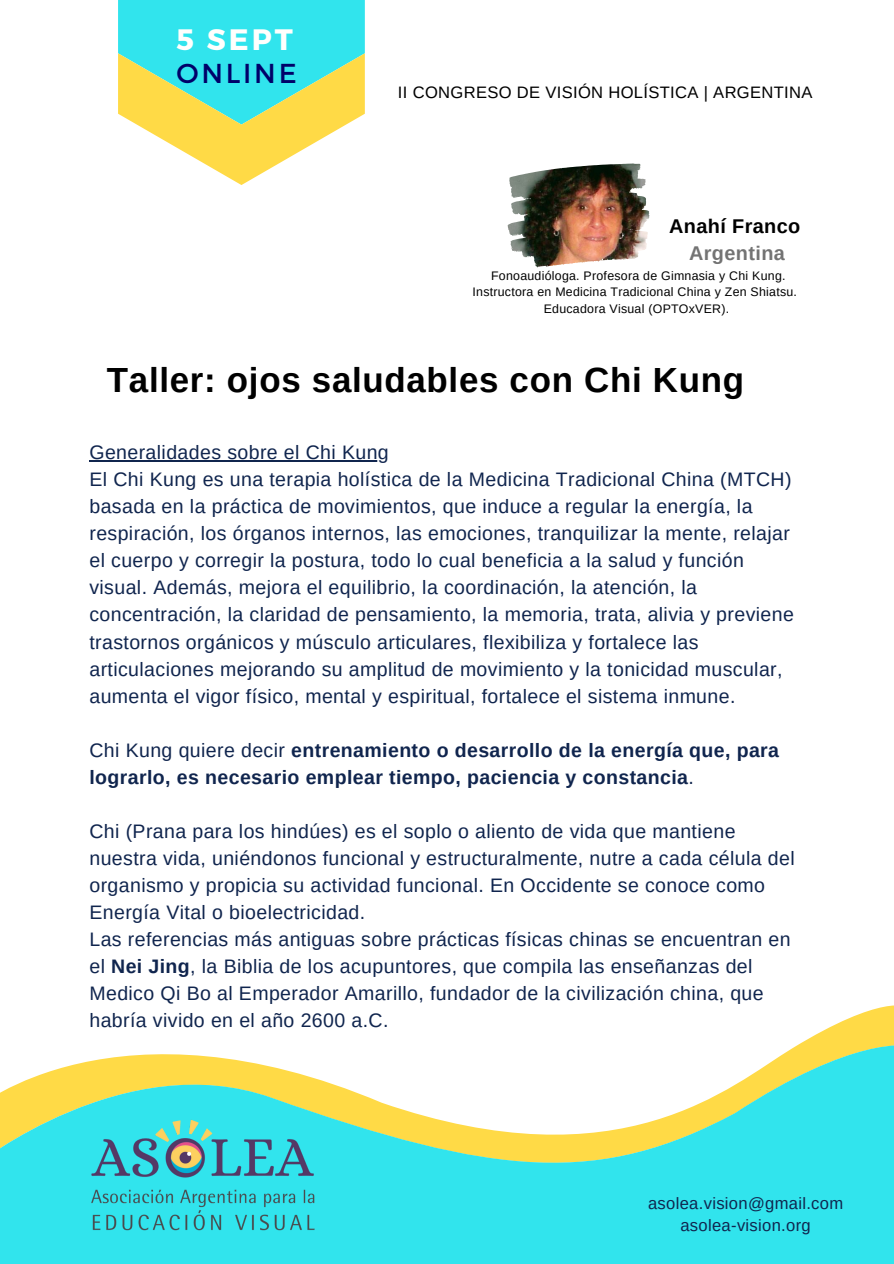
<style>
.page{position:relative;width:894px;height:1264px;background:#fff}
.page>*{position:absolute;margin:0;border:0;box-sizing:border-box;transform-origin:0 0}
.t1{font:700 34.95px "Arimo";letter-spacing:.02em;color:#000}
.t2{font:700 29.55px "Montserrat";color:#fffffd}
.t3{font:27.3px "Montserrat";letter-spacing:.1em;color:#000169}
.t4{font:700 19.8px "Arimo";letter-spacing:.02em;color:#000}
.t5{font:700 19.8px "Arimo";letter-spacing:.02em;color:#737373}
.t6{font:19.5px/27px "Arimo";letter-spacing:.02em;color:#10254e}
.t7{font:700 19.5px/27px "Arimo";letter-spacing:.02em;color:#10254e}
.t8{font:16.5px "Arimo";letter-spacing:.02em;color:#10254e}
.t9{font:16.5px "Arimo";letter-spacing:.02em;color:#000}
.t10{font:12.3px "Arimo";letter-spacing:.02em;color:#000}
.s1{font-weight:400}
.s2{font-weight:700}
</style>
<div class="page">
<svg style="left:815px;top:1005px;width:78px;height:30px;fill:#ffda46"></svg>
<svg style="left:0;top:1035px;width:893px;height:228px;fill:#31e4ed"></svg>
<svg style="left:118px;top:0;width:247px;height:185px"></svg>
<img style="left:82px;top:1109px;width:241px;height:131px">
<img style="left:628px;top:169px;width:21px;height:45px">
<hr style="left:89px;top:460px;width:300px;height:1px;background:#10254e">
<p class="t2" style="left:176px;top:21px;width:118px">5 SEPT</p>
<p class="t3" style="left:176px;top:55px;width:121px">ONLINE</p>
<p class="t9" style="left:398px;top:83px;width:416px">II CONGRESO DE VISIÓN HOLÍSTICA | ARGENTINA</p>
<p class="t4" style="left:669px;top:215px;width:133px">Anahí Franco</p>
<p class="t5" style="left:689px;top:242px;width:97px">Argentina</p>
<p class="t10" style="left:491px;top:268px;width:296px">Fonoaudióloga. Profesora de Gimnasia y Chi Kung.</p>
<p class="t10" style="left:472px;top:285px;width:326px">Instructora en Medicina Tradicional China y Zen Shiatsu.</p>
<p class="t10" style="left:543px;top:301px;width:187px">Educadora Visual (OPTOxVER).</p>
<p class="t1" style="left:107px;top:360px;width:638px">Taller: ojos saludables con Chi Kung</p>
<p class="t6" style="left:89px;top:439px;width:301px">Generalidades sobre el Chi Kung</p>
<p class="t6" style="left:89px;top:466px;width:705px">El Chi Kung es una terapia holística de la Medicina Tradicional China (MTCH) basada en la práctica de movimientos, que induce a regular la energía, la respiración, los órganos internos, las emociones, tranquilizar la mente, relajar el cuerpo y corregir la postura, todo lo cual beneficia a la salud y función visual. Además, mejora el equilibrio, la coordinación, la atención, la concentración, la claridad de pensamiento, la memoria, trata, alivia y previene trastornos orgánicos y músculo articulares, flexibiliza y fortalece las articulaciones mejorando su amplitud de movimiento y la tonicidad muscular, aumenta el vigor físico, mental y espiritual, fortalece el sistema inmune.</p>
<p class="t7" style="left:89px;top:736px;width:691px"><span class="s1">Chi Kung quiere decir</span> entrenamiento o desarrollo de la energía que, para lograrlo, es necesario emplear tiempo, paciencia y constancia<span class="s1">.</span></p>
<p class="t6" style="left:89px;top:817px;width:706px">Chi (Prana para los hindúes) es el soplo o aliento de vida que mantiene nuestra vida, uniéndonos funcional y estructuralmente, nutre a cada célula del organismo y propicia su actividad funcional. En Occidente se conoce como Energía Vital o bioelectricidad.</p>
<p class="t6" style="left:89px;top:925px;width:702px">Las referencias más antiguas sobre prácticas físicas chinas se encuentran en el <span class="s2">Nei Jing</span>, la Biblia de los acupuntores, que compila las enseñanzas del Medico Qi Bo al Emperador Amarillo, fundador de la civilización china, que habría vivido en el año 2600 a.C.</p>
<p class="t8" style="left:647px;top:1193px;width:197px">asolea.vision@gmail.com</p>
<p class="t8" style="left:680px;top:1216px;width:132px">asolea-vision.org</p>
</div>
